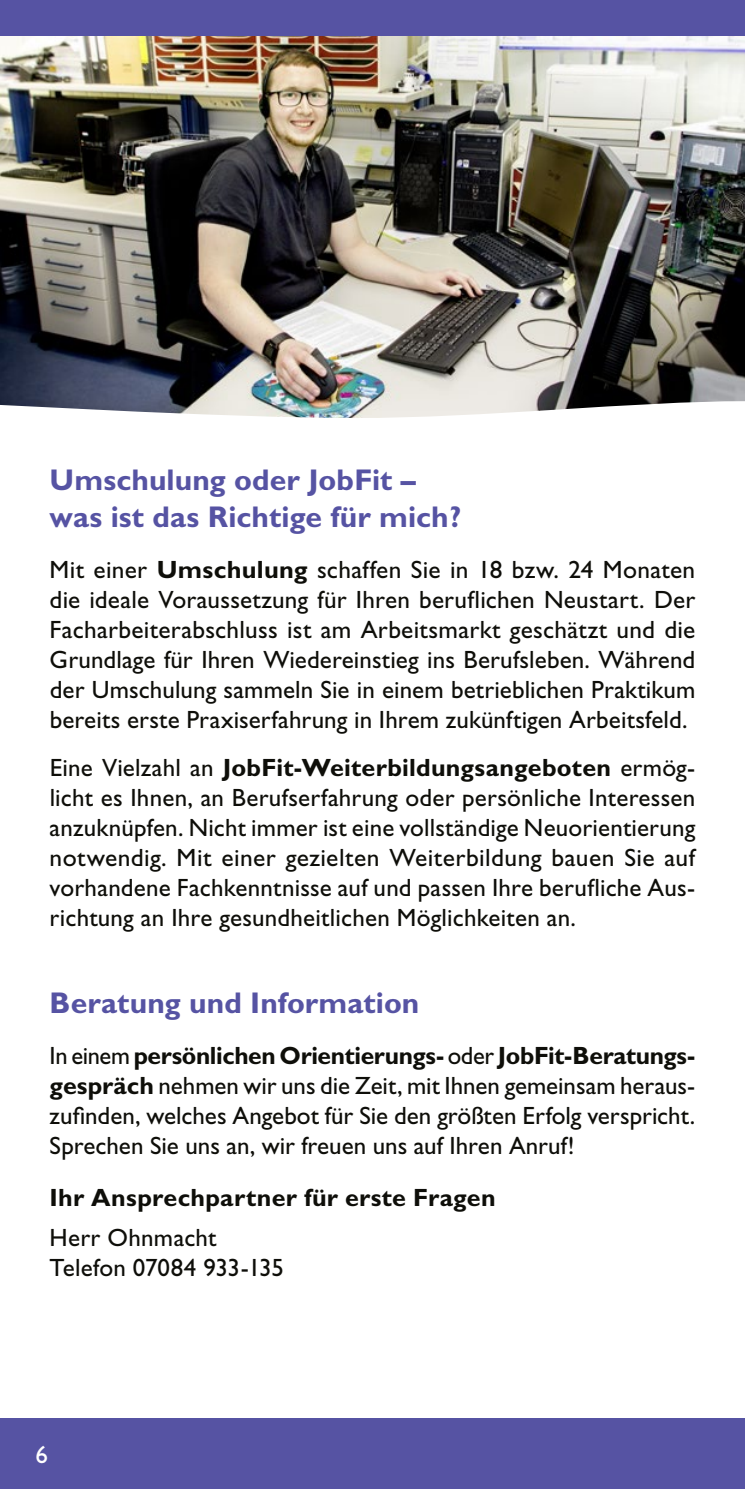
<style>
.page{position:relative;width:745px;height:1489px;background:#fff}
.page>*{position:absolute;margin:0;border:0;box-sizing:border-box;transform-origin:0 0}
.t1{font:700 30px/36px "Gill Sans";letter-spacing:.005em;color:#5653a3}
.t2{font:25px/30px "Gill Sans";letter-spacing:.005em;color:#0e0e09;text-align:justify}
.t3{font:700 25px "Gill Sans";letter-spacing:.015em;color:#0e0e09}
.t4{font:25px "Gill Sans";color:#fff}
.s1{font-weight:700}
</style>
<div class="page">
<img style="left:0;top:36px;width:744px;height:382px">
<div style="left:0;top:0;width:744px;height:36px;background:#5653a3"></div>
<div style="left:0;top:1417px;width:744px;height:71px;background:#5653a3"></div>
<p class="t1" style="left:50px;top:462px;width:413px">Umschulung oder JobFit – was ist das Richtige für mich?</p>
<p class="t2" style="left:50px;top:554px;width:646px">Mit einer <span class="s1">Umschulung</span> schaffen Sie in 18 bzw. 24 Monaten die ideale Voraussetzung für Ihren beruflichen Neustart. Der Facharbeiterabschluss ist am Arbeitsmarkt geschätzt und die Grundlage für Ihren Wiedereinstieg ins Berufsleben. Während der Umschulung sammeln Sie in einem betrieblichen Praktikum bereits erste Praxiserfahrung in Ihrem zukünftigen Arbeitsfeld.</p>
<p class="t2" style="left:50px;top:752px;width:646px">Eine Vielzahl an <span class="s1">JobFit-Weiterbildungsangeboten</span> ermög&shy;licht es Ihnen, an Berufserfahrung oder persönliche Interessen anzuknüpfen. Nicht immer ist eine vollständige Neuorientierung notwendig. Mit einer gezielten Weiterbildung bauen Sie auf vorhandene Fachkenntnisse auf und passen Ihre berufliche Aus&shy;richtung an Ihre gesundheitlichen Möglichkeiten an.</p>
<p class="t1" style="left:50px;top:984px;width:371px">Beratung und Information</p>
<p class="t2" style="left:50px;top:1040px;width:646px">In einem <span class="s1">persönlichen Orientierungs-</span> oder <span class="s1">JobFit-Beratungs&shy;gespräch</span> nehmen wir uns die Zeit, mit Ihnen gemeinsam heraus&shy;zufinden, welches Angebot für Sie den größten Erfolg verspricht.<br>Sprechen Sie uns an, wir freuen uns auf Ihren Anruf!</p>
<p class="t3" style="left:50px;top:1182px;width:447px">Ihr Ansprechpartner für erste Fragen</p>
<p class="t2" style="left:50px;top:1222px;width:236px">Herr Ohnmacht<br>Telefon 07084 933-135</p>
<p class="t4" style="left:35px;top:1439px;width:14px">6</p>
</div>
